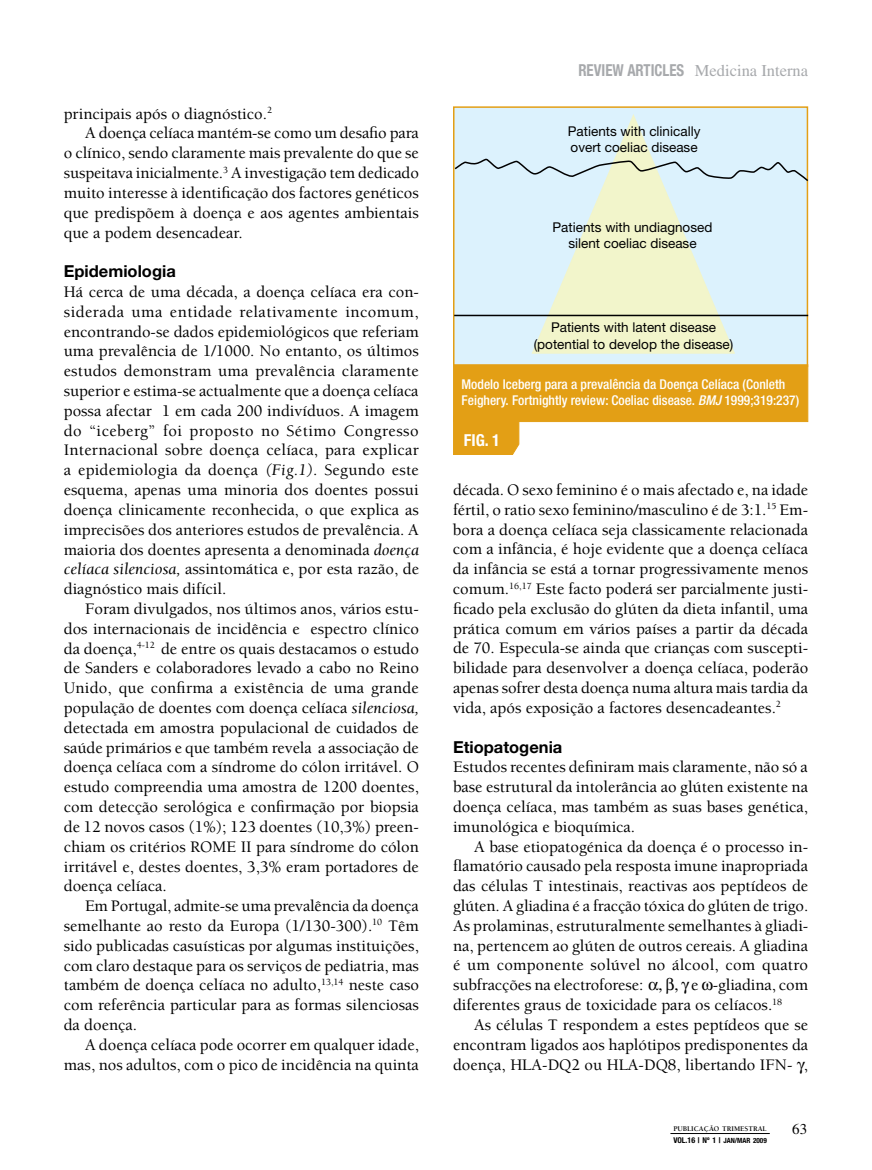
<style>
.page{position:relative;width:872px;height:1170px;background:#fff}
.page>*{position:absolute;margin:0;border:0;box-sizing:border-box;transform-origin:0 0}
.t1{font:500 16.5px/19.8px "Berkeley";color:#000;text-align:justify}
.t2{font:16.5px "Times";color:#a7a9ac}
.t3{font:700 16.5px "Helvetica Neue";color:#000}
.t4{font:700 condensed 16.5px "Helvetica Neue";color:#fff}
.t5{font:15px "Times";color:#000}
.t6{font:13.5px/16.2px "Helvetica Neue";color:#000;text-align:center}
.t7{font:500 condensed 13.5px/16.2px "Helvetica Neue";color:#fff}
.t8{font:700 condensed 7.95px "Helvetica Neue";color:#000}
.t9{font:700 7.35px "Berkeley";color:#000}
.s1{font-weight:400;font-style:italic}
.s2{font-family:"Helvetica Neue";font-weight:700;font-stretch:condensed}
.s3{font-style:italic}
.s4{font-size:7.2px}
</style>
<div class="page">
<hr style="left:670px;top:1133px;width:99px;height:1px;background:#000">
<div style="left:453px;top:106px;width:355px;height:261px;background:#dcf2fd;border:2px solid #e39f15"></div>
<svg style="left:531px;top:114px;width:204px;height:240px"></svg>
<svg style="left:453px;top:158px;width:356px;height:24px"></svg>
<hr style="left:454px;top:315px;width:354px;height:1px;background:#000">
<div style="left:453px;top:364px;width:355px;height:58px;background:#e39f15;border:1px solid #e39f15"></div>
<div style="left:453px;top:415px;width:66px;height:40px;background:#e39f15"></div>
<p class="t1" style="left:64px;top:104px;width:210px">principais após o diagnóstico.<sup>2</sup></p>
<p class="t1" style="left:85px;top:124px;width:335px">A doença celíaca mantém-se como um desafio para</p>
<p class="t1" style="left:64px;top:143px;width:356px">o clínico, sendo claramente mais prevalente do que se</p>
<p class="t1" style="left:64px;top:163px;width:356px">suspeitava inicialmente.<sup>3</sup> A investigação tem dedicado</p>
<p class="t1" style="left:64px;top:183px;width:357px">muito interesse à identificação dos factores genéticos</p>
<p class="t1" style="left:64px;top:203px;width:357px">que predispõem à doença e aos agentes ambientais</p>
<p class="t1" style="left:64px;top:223px;width:180px">que a podem desencadear.</p>
<p class="t3" style="left:64px;top:261px;width:114px">Epidemiologia</p>
<p class="t1" style="left:64px;top:282px;width:357px">Há cerca de uma década, a doença celíaca era con&shy;siderada uma entidade relativamente incomum, encontrando-se dados epidemiológicos que referiam uma prevalência de 1/1000. No entanto, os últimos estudos demonstram uma prevalência claramente superior e estima-se actualmente que a doença celíaca possa afectar 1 em cada 200 indivíduos. A imagem do “iceberg” foi proposto no Sétimo Congresso Internacional sobre doença celíaca, para explicar a epidemiologia da doença <span class="s1">(Fig.1).</span> Segundo este esquema, apenas uma minoria dos doentes possui doença clinicamente reconhecida, o que explica as imprecisões dos anteriores estudos de prevalência. A maioria dos doentes apresenta a denominada <span class="s1">doença celíaca silenciosa,</span> assintomática e, por esta razão, de diagnóstico mais difícil.</p>
<p class="t1" style="left:64px;top:599px;width:357px;text-indent:21px">Foram divulgados, nos últimos anos, vários estu&shy;dos internacionais de incidência e espectro clínico da doença,<sup>4-12</sup> de entre os quais destacamos o estudo de Sanders e colaboradores levado a cabo no Reino Unido, que confirma a existência de uma grande população de doentes com doença celíaca <span class="s1">silenciosa, </span>detectada em amostra populacional de cuidados de saúde primários e que também revela a associação de doença celíaca com a síndrome do cólon irritável. O estudo compreendia uma amostra de 1200 doentes, com detecção serológica e confirmação por biopsia de 12 novos casos (1%); 123 doentes (10,3%) preen&shy;chiam os critérios ROME II para síndrome do cólon irritável e, destes doentes, 3,3% eram portadores de doença celíaca.</p>
<p class="t1" style="left:64px;top:896px;width:357px;text-indent:21px">Em Portugal, admite-se uma prevalência da doença semelhante ao resto da Europa (1/130-300).<sup>10</sup> Têm sido publicadas casuísticas por algumas instituições, com claro destaque para os serviços de pediatria, mas também de doença celíaca no adulto,<sup>13,14</sup> neste caso com referência particular para as formas silenciosas da doença.</p>
<p class="t1" style="left:64px;top:1034px;width:357px;text-align:right">A doença celíaca pode ocorrer em qualquer idade, mas, nos adultos, com o pico de incidência na quinta</p>
<p class="t2" style="left:578px;top:61px;width:231px"><span class="s2">REVIEW ARTICLES</span> Medicina Interna</p>
<p class="t6" style="left:568px;top:123px;width:134px;text-align:left">Patients with clinically overt coeliac disease</p>
<p class="t6" style="left:552px;top:219px;width:161px">Patients with undiagnosed silent coeliac disease</p>
<p class="t6" style="left:534px;top:319px;width:201px">Patients with latent disease (potential to develop the disease)</p>
<p class="t7" style="left:461px;top:375px;width:339px">Modelo Iceberg para a prevalência da Doença Celíaca (Conleth<br>Feighery. Fortnightly review: Coeliac disease. <span class="s3">BMJ</span> 1999;319:237)</p>
<p class="t4" style="left:464px;top:430px;width:38px">FIG. 1</p>
<p class="t1" style="left:453px;top:480px;width:357px">década. O sexo feminino é o mais afectado e, na idade fértil, o ratio sexo feminino/masculino é de 3:1.<sup>15</sup> Em&shy;bora a doença celíaca seja classicamente relacionada com a infância, é hoje evidente que a doença celíaca da infância se está a tornar progressivamente menos comum.<sup>16,17</sup> Este facto poderá ser parcialmente justi&shy;ficado pela exclusão do glúten da dieta infantil, uma prática comum em vários países a partir da década de 70. Especula-se ainda que crianças com suscepti&shy;bilidade para desenvolver a doença celíaca, poderão apenas sofrer desta doença numa altura mais tardia da vida, após exposição a factores desencadeantes.<sup>2</sup></p>
<p class="t3" style="left:453px;top:736px;width:111px">Etiopatogenia</p>
<p class="t1" style="left:453px;top:757px;width:357px">Estudos recentes definiram mais claramente, não só a base estrutural da intolerância ao glúten existente na doença celíaca, mas também as suas bases genética, imunológica e bioquímica.</p>
<p class="t1" style="left:453px;top:836px;width:357px;text-indent:21px">A base etiopatogénica da doença é o processo in&shy;flamatório causado pela resposta imune inapropriada das células T intestinais, reactivas aos peptídeos de glúten. A gliadina é a fracção tóxica do glúten de trigo.<br>As prolaminas, estruturalmente semelhantes à gliadi&shy;na, pertencem ao glúten de outros cereais. A gliadina é um componente solúvel no álcool, com quatro subfracções na electroforese:</p>
<p class="t1" style="left:453px;top:975px;width:356px;text-indent:238px">e -gliadina, com diferentes graus de toxicidade para os celíacos.<sup>18</sup></p>
<p class="t1" style="left:453px;top:1015px;width:357px;text-indent:21px">As células T respondem a estes peptídeos que se encontram ligados aos haplótipos predisponentes da doença, HLA-DQ2 ou HLA-DQ8, libertando IFN- ,</p>
<p class="t9" style="left:673px;top:1124px;width:95px">PUBLICAÇÃO TRIMESTRAL</p>
<p class="t5" style="left:792px;top:1120px;width:16px">63</p>
<p class="t8" style="left:673px;top:1134px;width:95px">VOL.16 | Nº 1 | <span class="s4">JAN/MAR 2009</span></p>
</div>
